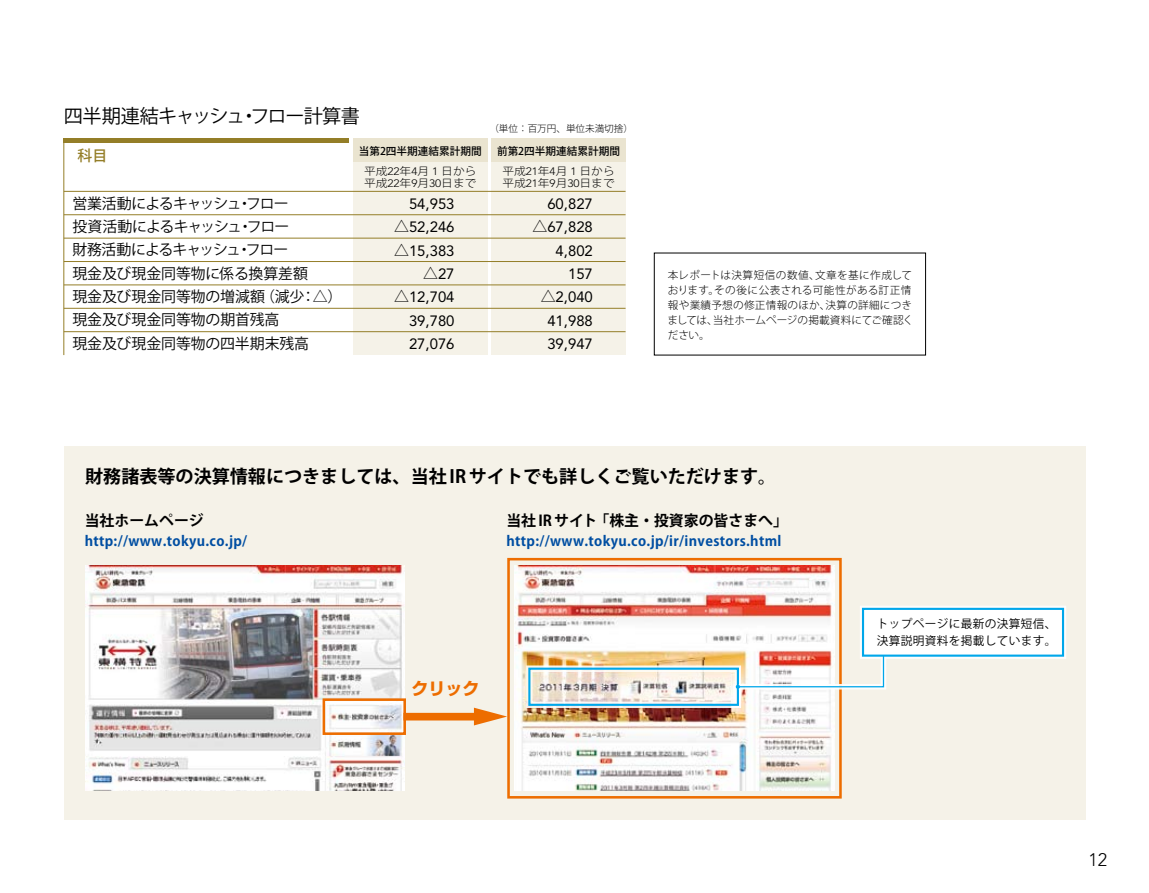
<style>
.page{position:relative;width:1149px;height:893px;background:#fff}
.page>*{position:absolute;margin:0;border:0;box-sizing:border-box;transform-origin:0 0}
.t1{font:19.2px "Koz Go Pro";letter-spacing:-.045em;color:#000}
.t2{font:700 18px "Koz Go Pro";color:#000}
.t3{font:300 18px "Avenir";color:#000}
.t4{font:700 16.95px "Shin Go Pro";color:#ed6d00}
.t5{font:14.85px/23.4px "Koz Go Pro";letter-spacing:-.01em;color:#000}
.t6{font:14.85px/23.4px "Avenir";color:#000;text-align:right}
.t7{font:700 14.85px "Koz Go Pro";color:#000}
.t8{font:500 14.85px "Koz Go Pro";color:#947e28}
.t9{font:700 13.8px "Koz Go Pro";letter-spacing:.025em;color:#004ea2}
.t10{font:11.7px/17px "Koz Go Pro";letter-spacing:.025em;color:#000}
.t11{font:300 10.65px/14.9px "Koz Go Pro";letter-spacing:.01em;color:#000}
.t12{font:300 10.65px/11.7px "Koz Go Pro";letter-spacing:.01em;color:#000;scale:1.09 1}
.t13{font:500 10.65px "Koz Go Pro";color:#000}
.t14{font:300 9.6px "Koz Go Pro";color:#000}
.s1{font-family:"Koz Go Pro"}
.s2{font-family:"Avenir"}
.s3{font-size:15.9px}
</style>
<div class="page">
<hr style="left:64px;top:138px;width:285px;height:4px;background:#947e28">
<div style="left:353px;top:138px;width:134px;height:217px;background:#f5f2e8"></div>
<div style="left:491px;top:138px;width:134px;height:217px;background:#f5f2e8"></div>
<div style="left:353px;top:138px;width:134px;height:24px;background:#eae4d0"></div>
<div style="left:491px;top:138px;width:134px;height:24px;background:#eae4d0"></div>
<hr style="left:63px;top:138px;width:1px;height:217px;background:#947e28">
<hr style="left:64px;top:214px;width:561px;height:1px;background:#947e28">
<hr style="left:64px;top:191px;width:561px;height:1px;background:#947e28">
<hr style="left:64px;top:238px;width:561px;height:1px;background:#947e28">
<hr style="left:64px;top:261px;width:561px;height:1px;background:#947e28">
<hr style="left:64px;top:285px;width:561px;height:1px;background:#947e28">
<hr style="left:64px;top:308px;width:561px;height:1px;background:#947e28">
<hr style="left:64px;top:331px;width:561px;height:1px;background:#947e28">
<div style="left:64px;top:446px;width:1020px;height:374px;background:#f5f2e8"></div>
<img style="left:85px;top:566px;width:319px;height:225px">
<img style="left:514px;top:566px;width:319px;height:225px">
<div style="left:322px;top:698px;width:84px;height:37px;border:3px solid #ed6d00"></div>
<div style="left:507px;top:558px;width:334px;height:241px;border:3px solid #ed6d00"></div>
<div style="left:403px;top:713px;width:77px;height:7px;background:#ed6d00"></div>
<svg style="left:474px;top:708px;width:33px;height:17px"></svg>
<div style="left:526px;top:665px;width:214px;height:43px;border:6px solid #fff"></div>
<div style="left:528px;top:668px;width:210px;height:38px;border:2px solid #00a7ea"></div>
<div style="left:862px;top:609px;width:200px;height:47px;background:#fff"></div>
<div style="left:859px;top:606px;width:206px;height:53px;border:6px solid #fff"></div>
<svg style="left:735px;top:655px;width:151px;height:34px"></svg>
<div style="left:861px;top:608px;width:202px;height:49px;border:2px solid #00a7ea"></div>
<p class="t1" style="left:64px;top:104px;width:298px">四半期連結キャッシュ・フロー計算書</p>
<p class="t14" style="left:489px;top:122px;width:145px">（単位：百万円、単位未満切捨）</p>
<p class="t13" style="left:358px;top:144px;width:124px">当第2四半期連結累計期間</p>
<p class="t13" style="left:497px;top:144px;width:124px">前第2四半期連結累計期間</p>
<p class="t8" style="left:78px;top:146px;width:31px">科目</p>
<p class="t5" style="left:72px;top:192px;width:271px">営業活動によるキャッシュ・フロー<br>投資活動によるキャッシュ・フロー<br>財務活動によるキャッシュ・フロー<br>現金及び現金同等物に係る換算差額<br>現金及び現金同等物の増減額（減少：△）現金及び現金同等物の期首残高<br>現金及び現金同等物の四半期末残高</p>
<p class="t6" style="left:532px;top:192px;width:62px">60,827 <span class="s1">△</span>67,828<br>4,802<br>157 <span class="s1">△</span>2,040<br>41,988<br>39,947</p>
<p class="t12" style="left:364px;top:165px;width:104px">平成<span class="s2">22</span>年<span class="s2">4</span>月 <span class="s2">1</span> 日から平成<span class="s2">22</span>年<span class="s2">9</span>月<span class="s2">30</span>日まで</p>
<p class="t12" style="left:502px;top:165px;width:104px">平成<span class="s2">21</span>年<span class="s2">4</span>月 <span class="s2">1</span> 日から平成<span class="s2">21</span>年<span class="s2">9</span>月<span class="s2">30</span>日まで</p>
<p class="t6" style="left:394px;top:192px;width:62px">54,953 <span class="s1">△</span>52,246 <span class="s1">△</span>15,383 <span class="s1">△</span>27 <span class="s1">△</span>12,704<br>39,780<br>27,076</p>
<p class="t11" style="left:667px;top:268px;width:247px">本レポートは決算短信の数値、文章を基に作成しております。その後に公表される可能性がある訂正情報や業績予想の修正情報のほか、決算の詳細につきましては、当社ホームページの掲載資料にてご確認ください。</p>
<p class="t2" style="left:85px;top:465px;width:692px">財務諸表等の決算情報につきましては、当社IRサイトでも詳しくご覧いただけます。</p>
<p class="t7" style="left:85px;top:511px;width:140px">当社ホームページ <span class="s3">　</span></p>
<p class="t9" style="left:85px;top:532px;width:164px">http://www.tokyu.co.jp/</p>
<p class="t7" style="left:506px;top:511px;width:295px">当社IRサイト「株主・投資家の皆さまへ」<span class="s3">　</span></p>
<p class="t9" style="left:506px;top:532px;width:276px">http://www.tokyu.co.jp/ir/investors.html</p>
<p class="t4" style="left:411px;top:675px;width:70px">クリック</p>
<p class="t10" style="left:876px;top:616px;width:181px">トップページに最新の決算短信、決算説明資料を掲載しています。</p>
<p class="t3" style="left:1088px;top:849px;width:20px">12</p>
</div>
